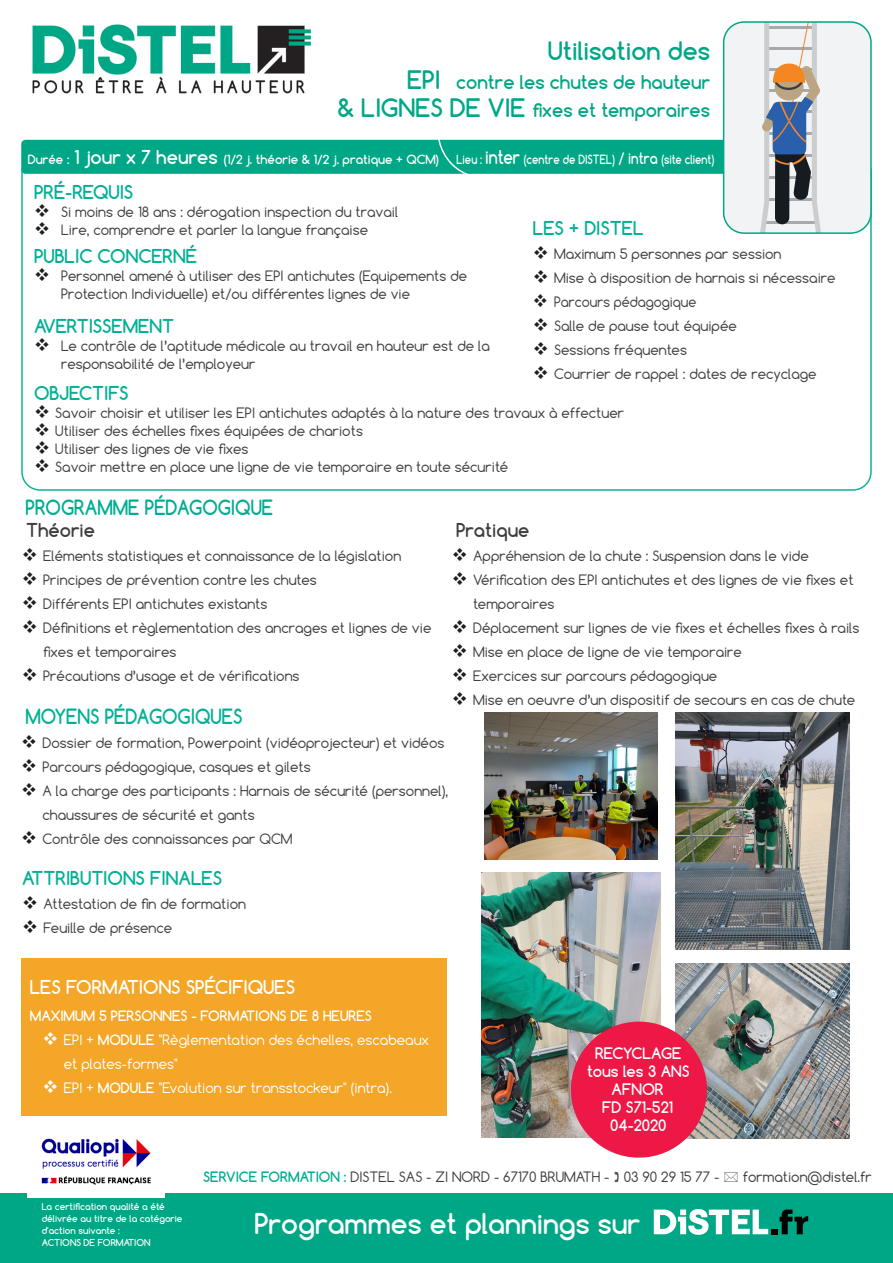
<style>
.page{position:relative;width:893px;height:1263px;background:#fff}
.page>*{position:absolute;margin:0;border:0;box-sizing:border-box;transform-origin:0 0}
.t1{font:700 27px "Comfortaa";color:#fff}
.t2{font:700 24px "Comfortaa";color:#00a786}
.t3{font:700 19.8px "Comfortaa";color:#00ad90;scale:.91 1}
.t4{font:700 19.8px "Comfortaa";color:#00b195;scale:.91 1}
.t5{font:700 18px "Comfortaa";color:#00b195}
.t6{font:700 18px "Comfortaa";color:#00a786}
.t7{font:700 18px "Comfortaa";color:#fff}
.t8{font:700 18px "Comfortaa";color:#3e3e3f}
.t9{font:700 15px "Comfortaa";color:#fff}
.t10{font:13.5px/24px "Comfortaa";color:#3e3e3f}
.t11{font:13.5px/24px "Comfortaa";color:#fff}
.t12{font:700 13.5px "Comfortaa";color:#fff}
.t13{font:13.5px "Comfortaa";color:#3e3e3f;scale:.95 1}
.t14{font:700 12px "Comfortaa";color:#fff}
.t15{font:700 12px "Comfortaa";color:#fff;scale:.85 1}
.t16{font:700 9px/12px "Comfortaa";color:#fff}
.s1{font-size:24px}
.s2{font-size:18px}
.s3{font-size:15px}
.s4{font-weight:700}
.s5{font-weight:700;color:#00ad90}
</style>
<div class="page">
<div style="left:0;top:1193px;width:893px;height:70px;background:#00a786"></div>
<img style="left:32px;top:24px;width:280px;height:70px">
<img style="left:27px;top:1138px;width:137px;height:60px">
<svg style="left:654px;top:1209px;width:154px;height:26px"></svg>
<div style="left:21px;top:140px;width:744px;height:34px;background:#00a786;border-radius:4px"></div>
<svg style="left:437px;top:139px;width:36px;height:35px"></svg>
<svg style="left:724px;top:24px;width:147px;height:209px"></svg>
<div style="left:723px;top:21px;width:149px;height:213px;border:2px solid #00a786;border-radius:20px"></div>
<div style="left:21px;top:958px;width:425px;height:157px;background:#f3a627"></div>
<img style="left:482px;top:872px;width:178px;height:266px">
<img style="left:676px;top:964px;width:173px;height:174px">
<img style="left:676px;top:713px;width:173px;height:237px">
<img style="left:484px;top:713px;width:174px;height:146px">
<div style="left:571px;top:1021px;width:136px;height:137px;background:#ed1845;border-radius:50%"></div>
<p class="t2" style="left:548px;top:35px;width:164px">Utilisation des</p>
<p class="t6" style="left:407px;top:70px;width:304px"><span class="s1">EPI</span> contre les chutes de hauteur</p>
<p class="t6" style="left:337px;top:99px;width:374px"><span class="s1">&amp; LIGNES DE VIE</span> fixes et temporaires</p>
<p class="t14" style="left:28px;top:151px;width:413px">Durée : <span class="s2">1 jour x 7 heures</span> (1/2 j. théorie &amp; 1/2 j. pratique + QCM)</p>
<p class="t15" style="left:457px;top:152px;width:305px">Lieu : <span class="s2">inter</span> (centre de DISTEL) <span class="s3">/ intra</span> (site client)</p>
<p class="t5" style="left:34px;top:181px;width:101px">PRÉ-REQUIS</p>
<p class="t10" style="left:61px;top:200px;width:339px">Si moins de 18 ans : dérogation inspection du travail</p>
<p class="t10" style="left:61px;top:218px;width:309px">Lire, comprendre et parler la langue française</p>
<p class="t5" style="left:34px;top:245px;width:165px">PUBLIC CONCERNÉ</p>
<p class="t10" style="left:61px;top:267px;width:407px;line-height:18px">Personnel amené à utiliser des EPI antichutes (Equipements de<br>Protection Individuelle) et/ou différentes lignes de vie</p>
<p class="t5" style="left:34px;top:314px;width:142px">AVERTISSEMENT</p>
<p class="t10" style="left:61px;top:336px;width:430px;line-height:18px">Le contrôle de l’aptitude médicale au travail en hauteur est de la responsabilité de l’employeur</p>
<p class="t5" style="left:533px;top:217px;width:112px">LES + DISTEL</p>
<p class="t10" style="left:554px;top:242px;width:229px">Maximum 5 personnes par session</p>
<p class="t10" style="left:554px;top:266px;width:283px">Mise à disposition de harnais si nécessaire</p>
<p class="t13" style="left:554px;top:294px;width:151px">Parcours pédagogique</p>
<p class="t10" style="left:554px;top:314px;width:184px">Salle de pause tout équipée</p>
<p class="t10" style="left:554px;top:338px;width:134px">Sessions fréquentes</p>
<p class="t10" style="left:554px;top:362px;width:264px">Courrier de rappel : dates de recyclage</p>
<p class="t5" style="left:34px;top:381px;width:96px">OBJECTIFS</p>
<p class="t10" style="left:55px;top:400px;width:570px">Savoir choisir et utiliser les EPI antichutes adaptés à la nature des travaux à effectuer</p>
<p class="t10" style="left:55px;top:418px;width:309px">Utiliser des échelles fixes équipées de chariots</p>
<p class="t10" style="left:55px;top:436px;width:195px">Utiliser des lignes de vie fixes</p>
<p class="t10" style="left:55px;top:454px;width:455px">Savoir mettre en place une ligne de vie temporaire en toute sécurité</p>
<p class="t3" style="left:26px;top:495px;width:274px">PROGRAMME PÉDAGOGIQUE</p>
<p class="t8" style="left:26px;top:519px;width:70px">Théorie</p>
<p class="t10" style="left:43px;top:544px;width:360px">Eléments statistiques et connaissance de la législation</p>
<p class="t10" style="left:43px;top:568px;width:275px">Principes de prévention contre les chutes</p>
<p class="t10" style="left:43px;top:592px;width:226px">Différents EPI antichutes existants</p>
<p class="t10" style="left:43px;top:616px;width:390px">Définitions et règlementation des ancrages et lignes de vie fixes et temporaires</p>
<p class="t10" style="left:43px;top:664px;width:258px">Précautions d’usage et de vérifications</p>
<p class="t4" style="left:26px;top:704px;width:240px">MOYENS PÉDAGOGIQUES</p>
<p class="t10" style="left:43px;top:730px;width:403px">Dossier de formation, Powerpoint (vidéoprojecteur) et vidéos</p>
<p class="t10" style="left:43px;top:754px;width:270px">Parcours pédagogique, casques et gilets</p>
<p class="t10" style="left:43px;top:778px;width:407px">A la charge des participants : Harnais de sécurité (personnel), chaussures de sécurité et gants</p>
<p class="t10" style="left:43px;top:826px;width:251px">Contrôle des connaissances par QCM</p>
<p class="t8" style="left:456px;top:519px;width:75px">Pratique</p>
<p class="t10" style="left:473px;top:544px;width:337px">Appréhension de la chute : Suspension dans le vide</p>
<p class="t10" style="left:473px;top:568px;width:382px">Vérification des EPI antichutes et des lignes de vie fixes et temporaires</p>
<p class="t10" style="left:473px;top:616px;width:388px">Déplacement sur lignes de vie fixes et échelles fixes à rails</p>
<p class="t10" style="left:473px;top:640px;width:270px">Mise en place de ligne de vie temporaire</p>
<p class="t10" style="left:473px;top:664px;width:246px">Exercices sur parcours pédagogique</p>
<p class="t10" style="left:473px;top:688px;width:384px">Mise en oeuvre d’un dispositif de secours en cas de chute</p>
<p class="t5" style="left:22px;top:867px;width:201px">ATTRIBUTIONS FINALES</p>
<p class="t10" style="left:44px;top:892px;width:204px">Attestation de fin de formation</p>
<p class="t10" style="left:44px;top:916px;width:130px">Feuille de présence</p>
<p class="t7" style="left:30px;top:976px;width:267px">LES FORMATIONS SPÉCIFIQUES</p>
<p class="t12" style="left:30px;top:1007px;width:344px">MAXIMUM 5 PERSONNES - FORMATIONS DE 8 HEURES</p>
<p class="t11" style="left:64px;top:1028px;width:367px">EPI + <span class="s4">MODULE</span> "Règlementation des échelles, escabeaux et plates-formes"</p>
<p class="t11" style="left:64px;top:1076px;width:330px">EPI + <span class="s4">MODULE</span> "Evolution sur transstockeur" (intra).</p>
<p class="t9" style="left:595px;top:1044px;width:88px">RECYCLAGE</p>
<p class="t9" style="left:587px;top:1062px;width:104px">tous les 3 ANS</p>
<p class="t9" style="left:612px;top:1080px;width:54px">AFNOR</p>
<p class="t9" style="left:602px;top:1098px;width:72px">FD S71-521</p>
<p class="t9" style="left:610px;top:1116px;width:58px">04-2020</p>
<p class="t10" style="left:203px;top:1165px;width:518px"><span class="s5">SERVICE FORMATION :</span> DISTEL SAS - ZI NORD - 67170 BRUMATH - 03 90 29 15 77 -</p>
<p class="t10" style="left:743px;top:1165px;width:130px">formation@distel.fr</p>
<p class="t16" style="left:42px;top:1201px;width:142px">La certification qualité a été délivrée au titre de la catégorie d'action suivante :<br>ACTIONS DE FORMATION</p>
<h1 class="t1" style="left:254px;top:1207px;width:387px">Programmes et plannings sur</h1>
</div>
